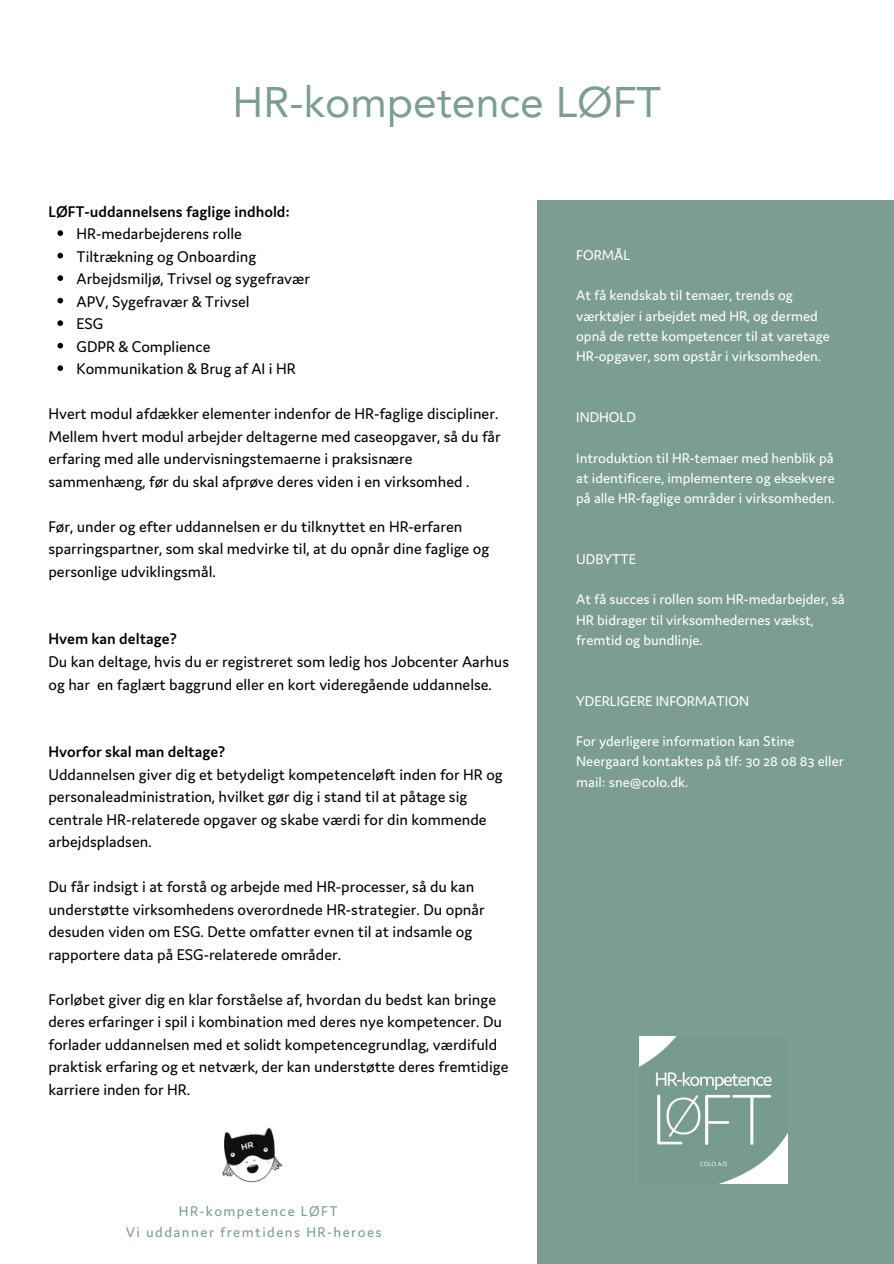
<style>
.page{position:relative;width:894px;height:1264px;background:#fff}
.page>*{position:absolute;margin:0;border:0;box-sizing:border-box;transform-origin:0 0}
.t1{font:42.75px "Avenir LT Pro";color:#7c9d91}
.t2{font:16.5px/22.5px "Domus";color:#000}
.t3{font:600 16.5px "Domus";color:#000}
.t4{font:15px/20.2px "Domus";color:#fff}
.t5{font:15px "Domus";letter-spacing:.095em;color:#7c9d91}
</style>
<div class="page">
<div style="left:537px;top:200px;width:356px;height:1063px;background:#7c9d91"></div>
<img style="left:222px;top:1127px;width:61px;height:56px">
<svg style="left:57px;top:230px;width:6px;height:6px"></svg>
<svg style="left:57px;top:253px;width:6px;height:5px"></svg>
<svg style="left:57px;top:275px;width:6px;height:6px"></svg>
<svg style="left:57px;top:298px;width:6px;height:5px"></svg>
<svg style="left:57px;top:320px;width:6px;height:6px"></svg>
<svg style="left:57px;top:343px;width:6px;height:5px"></svg>
<svg style="left:57px;top:365px;width:6px;height:6px"></svg>
<img style="left:639px;top:1036px;width:147px;height:147px">
<p class="t1" style="left:232px;top:84px;width:429px">HR-kompetence LØFT</p>
<h1 class="t3" style="left:48px;top:200px;width:243px">LØFT-uddannelsens faglige indhold:</h1>
<h3 class="t2" style="left:76px;top:221px;width:167px">HR-medarbejderens rolle</h3>
<p class="t2" style="left:76px;top:244px;width:181px">Tiltrækning og Onboarding</p>
<p class="t2" style="left:76px;top:266px;width:235px">Arbejdsmiljø, Trivsel og sygefravær</p>
<p class="t2" style="left:76px;top:289px;width:175px">APV, Sygefravær &amp; Trivsel</p>
<p class="t2" style="left:76px;top:311px;width:28px">ESG</p>
<p class="t2" style="left:76px;top:334px;width:135px">GDPR &amp; Complience</p>
<p class="t2" style="left:76px;top:356px;width:221px">Kommunikation &amp; Brug af AI i HR</p>
<p class="t2" style="left:48px;top:401px;width:453px">Hvert modul afdækker elementer indenfor de HR-faglige discipliner.<br>Mellem hvert modul arbejder deltagerne med caseopgaver, så du får erfaring med alle undervisningstemaerne i praksisnære sammenhæng, før du skal afprøve deres viden i en virksomhed .</p>
<p class="t2" style="left:48px;top:514px;width:442px">Før, under og efter uddannelsen er du tilknyttet en HR-erfaren sparringspartner, som skal medvirke til, at du opnår dine faglige og personlige udviklingsmål.</p>
<p class="t3" style="left:48px;top:628px;width:130px">Hvem kan deltage?</p>
<p class="t2" style="left:48px;top:649px;width:462px">Du kan deltage, hvis du er registreret som ledig hos Jobcenter Aarhus og har en faglært baggrund eller en kort videregående uddannelse.</p>
<p class="t3" style="left:48px;top:740px;width:178px">Hvorfor skal man deltage?</p>
<p class="t2" style="left:48px;top:761px;width:455px">Uddannelsen giver dig et betydeligt kompetenceløft inden for HR og personaleadministration, hvilket gør dig i stand til at påtage sig centrale HR-relaterede opgaver og skabe værdi for din kommende arbejdspladsen.</p>
<p class="t2" style="left:48px;top:874px;width:437px">Du får indsigt i at forstå og arbejde med HR-processer, så du kan understøtte virksomhedens overordnede HR-strategier. Du opnår desuden viden om ESG. Dette omfatter evnen til at indsamle og rapportere data på ESG-relaterede områder.</p>
<p class="t2" style="left:48px;top:986px;width:461px">Forløbet giver dig en klar forståelse af, hvordan du bedst kan bringe deres erfaringer i spil i kombination med deres nye kompetencer. Du forlader uddannelsen med et solidt kompetencegrundlag, værdifuld praktisk erfaring og et netværk, der kan understøtte deres fremtidige karriere inden for HR.</p>
<h2 class="t5" style="left:179px;top:1201px;width:160px">HR-kompetence LØFT</h2>
<p class="t5" style="left:126px;top:1221px;width:257px">Vi uddanner fremtidens HR-heroes</p>
<p class="t4" style="left:576px;top:244px;width:55px">FORMÅL</p>
<p class="t4" style="left:576px;top:284px;width:255px">At få kendskab til temaer, trends og værktøjer i arbejdet med HR, og dermed opnå de rette kompetencer til at varetage HR-opgaver, som opstår i virksomheden.</p>
<p class="t4" style="left:576px;top:406px;width:61px">INDHOLD</p>
<h2 class="t4" style="left:576px;top:446px;width:260px;text-align:justify">Introduktion til HR-temaer med henblik på at identificere, implementere og eksekvere på alle HR-faglige områder i virksomheden.</h2>
<p class="t4" style="left:576px;top:547px;width:62px">UDBYTTE</p>
<h2 class="t4" style="left:576px;top:588px;width:270px">At få succes i rollen som HR-medarbejder, så<br>HR bidrager til virksomhedernes vækst, fremtid og bundlinje.</h2>
<p class="t4" style="left:576px;top:689px;width:174px">YDERLIGERE INFORMATION</p>
<h2 class="t4" style="left:576px;top:730px;width:269px">For yderligere information kan Stine<br>Neergaard kontaktes på tlf: 30 28 08 83 eller mail: sne@colo.dk.</h2>
</div>
